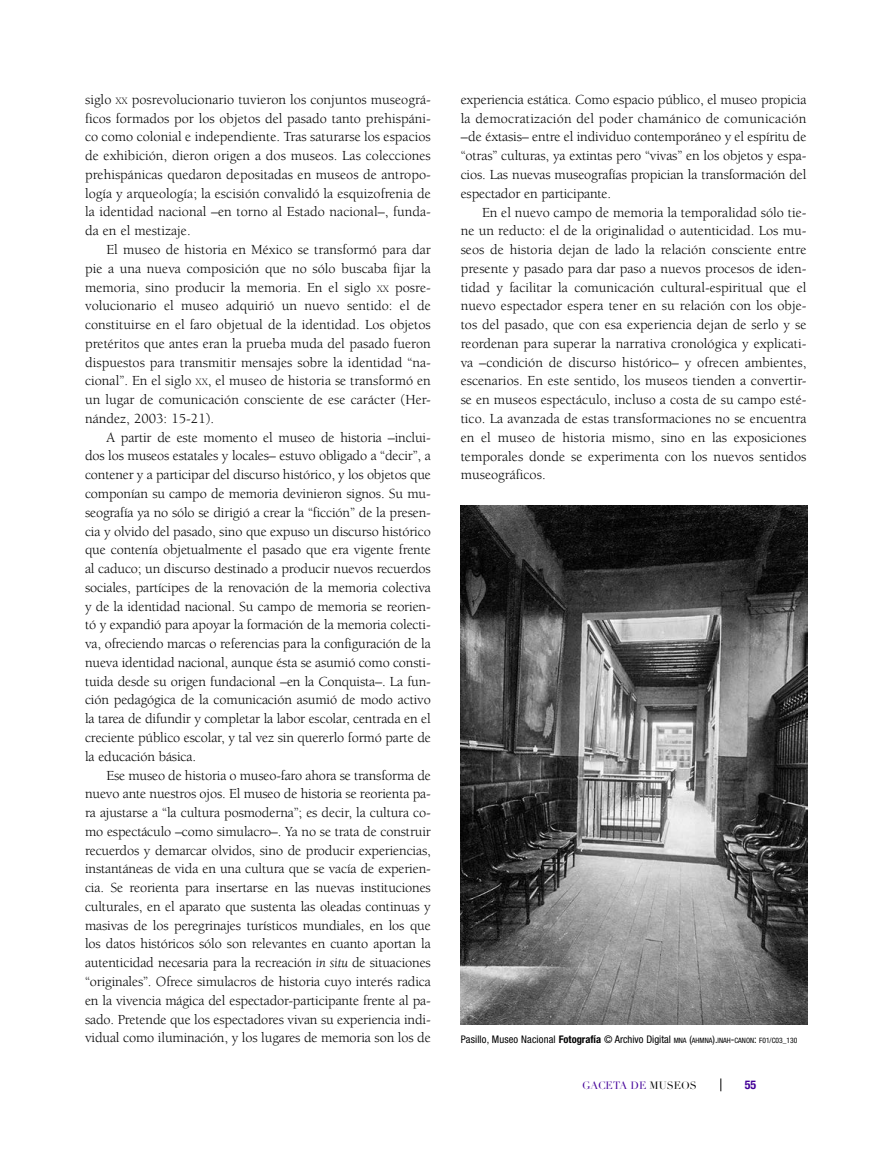
<style>
.page{position:relative;width:881px;height:1149px;background:#fff}
.page>*{position:absolute;margin:0;border:0;box-sizing:border-box;transform-origin:0 0}
.t1{font:14.25px/18.8px "Berkeley";letter-spacing:-.005em;color:#000;text-align:justify}
.t2{font:700 condensed 12px "Helvetica Neue";color:#430098}
.t3{font:condensed 10.5px "Helvetica Neue";letter-spacing:.01em;color:#000}
.t4{font:10.5px "Didot LH";color:#430098}
.s1{font-size:10.05px}
.s2{font-style:inherit}
.s3{font-style:italic}
.s4{font-weight:700}
.s5{font-size:7.35px}
.s6{font-size:7.5px}
.s7{color:#000}
</style>
<div class="page">
<svg style="left:720px;top:1078px;width:1px;height:12px"></svg>
<img style="left:460px;top:505px;width:346px;height:519px">
<p class="t1" style="left:85px;top:90px;width:347px">siglo <span class="s1">XX</span> posrevolucionario tuvieron los conjuntos museográ&shy;ficos formados por los objetos del pasado tanto prehispáni&shy;co como colonial e independiente. Tras saturarse los espacios de exhibición, dieron origen a dos museos. Las colecciones prehispánicas quedaron depositadas en museos de antropo&shy;logía y arqueología; la escisión convalidó la esquizofrenia de la identidad nacional –en torno al Estado nacional–, funda&shy;da en el mestizaje.</p>
<p class="t1" style="left:85px;top:240px;width:347px;text-indent:21px">El museo de historia en México se transformó para dar pie a una nueva composición que no sólo buscaba fijar la memoria, sino producir la memoria. En el siglo <span class="s1">XX</span> posre&shy;volucionario el museo adquirió un nuevo sentido: el de constituirse en el faro objetual de la identidad. Los objetos pretéritos que antes eran la prueba muda del pasado fueron dispuestos para transmitir mensajes sobre la identidad “na&shy;cional”. En el siglo <span class="s1">XX</span><span class="s2">,</span> el museo de historia se transformó en un lugar de comunicación consciente de ese carácter (Her&shy;nández, 2003: 15-21).</p>
<p class="t1" style="left:85px;top:428px;width:347px;text-indent:21px">A partir de este momento el museo de historia –inclui&shy;dos los museos estatales y locales– estuvo obligado a “decir”, a contener y a participar del discurso histórico, y los objetos que componían su campo de memoria devinieron signos. Su mu&shy;seografía ya no sólo se dirigió a crear la “ficción” de la presen&shy;cia y olvido del pasado, sino que expuso un discurso histórico que contenía objetualmente el pasado que era vigente frente al caduco; un discurso destinado a producir nuevos recuerdos sociales, partícipes de la renovación de la memoria colectiva y de la identidad nacional. Su campo de memoria se reorien&shy;tó y expandió para apoyar la formación de la memoria colecti&shy;va, ofreciendo marcas o referencias para la configuración de la nueva identidad nacional, aunque ésta se asumió como consti&shy;tuida desde su origen fundacional –en la Conquista–. La fun&shy;ción pedagógica de la comunicación asumió de modo activo la tarea de difundir y completar la labor escolar, centrada en el creciente público escolar, y tal vez sin quererlo formó parte de la educación básica.</p>
<p class="t1" style="left:85px;top:765px;width:347px;text-indent:21px">Ese museo de historia o museo-faro ahora se transforma de nuevo ante nuestros ojos. El museo de historia se reorienta pa&shy;ra ajustarse a “la cultura posmoderna”; es decir, la cultura co&shy;mo espectáculo –como simulacro–. Ya no se trata de construir recuerdos y demarcar olvidos, sino de producir experiencias, instantáneas de vida en una cultura que se vacía de experien&shy;cia. Se reorienta para insertarse en las nuevas instituciones culturales, en el aparato que sustenta las oleadas continuas y masivas de los peregrinajes turísticos mundiales, en los que los datos históricos sólo son relevantes en cuanto aportan la autenticidad necesaria para la recreación <span class="s3">in situ</span> de situaciones “originales”. Ofrece simulacros de historia cuyo interés radica en la vivencia mágica del espectador-participante frente al pa&shy;sado. Pretende que los espectadores vivan su experiencia indi&shy;vidual como iluminación, y los lugares de memoria son los de</p>
<p class="t1" style="left:460px;top:90px;width:347px">experiencia estática. Como espacio público, el museo propicia la democratización del poder chamánico de comunicación –de éxtasis– entre el individuo contemporáneo y el espíritu de “otras” culturas, ya extintas pero “vivas” en los objetos y espa&shy;cios. Las nuevas museografías propician la transformación del espectador en participante.</p>
<p class="t1" style="left:460px;top:203px;width:347px;text-indent:21px">En el nuevo campo de memoria la temporalidad sólo tie&shy;ne un reducto: el de la originalidad o autenticidad. Los mu&shy;seos de historia dejan de lado la relación consciente entre presente y pasado para dar paso a nuevos procesos de iden&shy;tidad y facilitar la comunicación cultural-espiritual que el nuevo espectador espera tener en su relación con los obje&shy;tos del pasado, que con esa experiencia dejan de serlo y se reordenan para superar la narrativa cronológica y explicati&shy;va –condición de discurso histórico– y ofrecen ambientes, escenarios. En este sentido, los museos tienden a convertir&shy;se en museos espectáculo, incluso a costa de su campo esté&shy;tico. La avanzada de estas transformaciones no se encuentra en el museo de historia mismo, sino en las exposiciones temporales donde se experimenta con los nuevos sentidos museográficos.</p>
<p class="t3" style="left:460px;top:1032px;width:338px">Pasillo, Museo Nacional <span class="s4">Fotografía</span> © Archivo Digital <span class="s5">MNA</span> (<span class="s5">AHMNA</span>).<span class="s5">INAH</span><span class="s2">-</span><span class="s5">CANON</span>: <span class="s5">F</span><span class="s6">01/</span><span class="s5">C</span><span class="s6">03_130</span></p>
<p class="t4" style="left:582px;top:1078px;width:116px">GACETA DE <span class="s7">MUSEOS</span></p>
<p class="t2" style="left:744px;top:1077px;width:13px">55</p>
</div>
